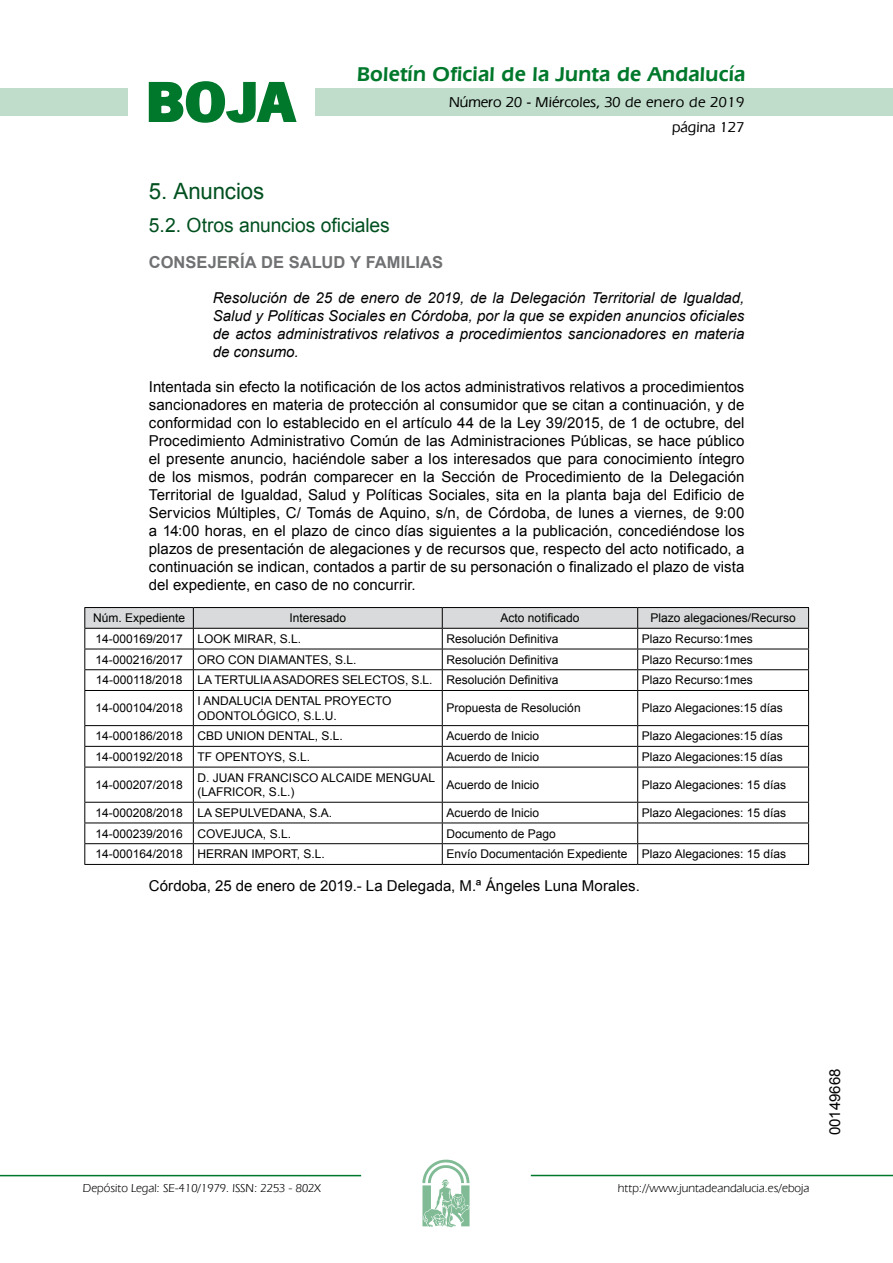
<style>
.page{position:relative;width:893px;height:1263px;background:#fff}
.page>*{position:absolute;margin:0;border:0;box-sizing:border-box;transform-origin:0 0}
.t1{font:700 57.75px "News Got T";color:#00782c;scale:1.14 1}
.t2{font:22.5px "Arial";letter-spacing:-.005em;color:#00501f}
.t3{font:600 21px "Eras IT Cby BT";letter-spacing:.01em;color:#00782c}
.t4{font:19.5px "Arial";letter-spacing:-.005em;color:#00501f}
.t5{font:700 16.5px "Arial";letter-spacing:.005em;color:#707173}
.t6{font:15px/18px "Arial";color:#000;text-align:justify}
.t7{font:italic 15px/18px "Arial";color:#000;text-align:justify}
.t8{font:500 15px/24.5px "Eras IT Cby BT";color:#000;text-align:right}
.t9{font:12px/14.4px "Arial";color:#000}
.t10{font:12px "Eras IT Cby BT";color:#000}
</style>
<div class="page">
<div style="left:315px;top:88px;width:577px;height:28px;background:#bfddca"></div>
<div style="left:0;top:88px;width:128px;height:28px;background:#bfddca"></div>
<hr style="left:0;top:1175px;width:361px;height:1px;background:#00782c">
<svg style="left:422px;top:1159px;width:47px;height:68px"></svg>
<hr style="left:531px;top:1175px;width:361px;height:1px;background:#00782c">
<svg style="left:148px;top:81px;width:149px;height:42px"></svg>
<hr style="left:84px;top:607px;width:109px;height:1px;background:#000">
<hr style="left:193px;top:607px;width:249px;height:1px;background:#000">
<hr style="left:442px;top:607px;width:195px;height:1px;background:#000">
<hr style="left:637px;top:607px;width:172px;height:1px;background:#000">
<svg style="left:84px;top:608px;width:725px;height:82px"></svg>
<hr style="left:84px;top:690px;width:109px;height:1px;background:#000">
<hr style="left:84px;top:691px;width:1px;height:34px;background:#000">
<hr style="left:193px;top:690px;width:249px;height:1px;background:#000">
<hr style="left:193px;top:691px;width:1px;height:34px;background:#000">
<hr style="left:442px;top:690px;width:195px;height:1px;background:#000">
<hr style="left:442px;top:691px;width:1px;height:34px;background:#000">
<hr style="left:637px;top:690px;width:172px;height:1px;background:#000">
<hr style="left:637px;top:691px;width:1px;height:34px;background:#000">
<hr style="left:808px;top:691px;width:1px;height:34px;background:#000">
<hr style="left:84px;top:725px;width:109px;height:1px;background:#000">
<hr style="left:193px;top:725px;width:249px;height:1px;background:#000">
<hr style="left:442px;top:725px;width:195px;height:1px;background:#000">
<hr style="left:637px;top:725px;width:172px;height:1px;background:#000">
<hr style="left:84px;top:746px;width:109px;height:1px;background:#000">
<svg style="left:84px;top:726px;width:1px;height:41px"></svg>
<hr style="left:193px;top:746px;width:249px;height:1px;background:#000">
<svg style="left:193px;top:726px;width:1px;height:41px"></svg>
<hr style="left:442px;top:746px;width:195px;height:1px;background:#000">
<svg style="left:442px;top:726px;width:1px;height:41px"></svg>
<hr style="left:637px;top:746px;width:172px;height:1px;background:#000">
<svg style="left:637px;top:726px;width:1px;height:41px"></svg>
<svg style="left:808px;top:726px;width:1px;height:41px"></svg>
<hr style="left:84px;top:767px;width:109px;height:1px;background:#000">
<hr style="left:84px;top:767px;width:1px;height:35px;background:#000">
<hr style="left:193px;top:767px;width:249px;height:1px;background:#000">
<hr style="left:193px;top:767px;width:1px;height:35px;background:#000">
<hr style="left:442px;top:767px;width:195px;height:1px;background:#000">
<hr style="left:442px;top:767px;width:1px;height:35px;background:#000">
<hr style="left:637px;top:767px;width:172px;height:1px;background:#000">
<hr style="left:637px;top:767px;width:1px;height:35px;background:#000">
<hr style="left:808px;top:767px;width:1px;height:35px;background:#000">
<hr style="left:84px;top:802px;width:109px;height:1px;background:#000">
<hr style="left:193px;top:802px;width:249px;height:1px;background:#000">
<hr style="left:442px;top:802px;width:195px;height:1px;background:#000">
<hr style="left:637px;top:802px;width:172px;height:1px;background:#000">
<hr style="left:84px;top:823px;width:109px;height:1px;background:#000">
<hr style="left:193px;top:823px;width:249px;height:1px;background:#000">
<hr style="left:442px;top:823px;width:195px;height:1px;background:#000">
<hr style="left:637px;top:823px;width:172px;height:1px;background:#000">
<hr style="left:84px;top:843px;width:109px;height:1px;background:#000">
<svg style="left:84px;top:803px;width:1px;height:61px"></svg>
<hr style="left:193px;top:843px;width:249px;height:1px;background:#000">
<svg style="left:193px;top:803px;width:1px;height:61px"></svg>
<hr style="left:442px;top:843px;width:195px;height:1px;background:#000">
<svg style="left:442px;top:803px;width:1px;height:61px"></svg>
<hr style="left:637px;top:843px;width:172px;height:1px;background:#000">
<svg style="left:637px;top:803px;width:1px;height:61px"></svg>
<svg style="left:808px;top:803px;width:1px;height:61px"></svg>
<hr style="left:84px;top:864px;width:109px;height:1px;background:#000">
<hr style="left:193px;top:864px;width:249px;height:1px;background:#000">
<hr style="left:442px;top:864px;width:195px;height:1px;background:#000">
<hr style="left:637px;top:864px;width:172px;height:1px;background:#000">
<h1 class="t1" style="left:145px;top:68px;width:133px">BOJA</h1>
<h3 class="t3" style="left:357px;top:62px;width:390px">Boletín Oficial de la Junta de Andalucía</h3>
<p class="t8" style="left:449px;top:90px;width:297px">Número 20 - Miércoles, 30 de enero de 2019 página 127</p>
<h2 class="t2" style="left:149px;top:177px;width:117px">5. Anuncios</h2>
<h3 class="t4" style="left:149px;top:212px;width:242px">5.2. Otros anuncios oficiales</h3>
<p class="t5" style="left:149px;top:251px;width:296px">CONSEJERÍA DE SALUD Y FAMILIAS</p>
<p class="t7" style="left:213px;top:289px;width:533px">Resolución de 25 de enero de 2019, de la Delegación Territorial de Igualdad, Salud y Políticas Sociales en Córdoba, por la que se expiden anuncios oficiales de actos administrativos relativos a procedimientos sancionadores en materia de consumo.</p>
<p class="t6" style="left:149px;top:378px;width:597px">Intentada sin efecto la notificación de los actos administrativos relativos a procedimientos sancionadores en materia de protección al consumidor que se citan a continuación, y de conformidad con lo establecido en el artículo 44 de la Ley 39/2015, de 1 de octubre, del Procedimiento Administrativo Común de las Administraciones Públicas, se hace público el presente anuncio, haciéndole saber a los interesados que para conocimiento íntegro de los mismos, podrán comparecer en la Sección de Procedimiento de la Delegación Territorial de Igualdad, Salud y Políticas Sociales, sita en la planta baja del Edificio de Servicios Múltiples, C/ Tomás de Aquino, s/n, de Córdoba, de lunes a viernes, de 9:00 a 14:00 horas, en el plazo de cinco días siguientes a la publicación, concediéndose los plazos de presentación de alegaciones y de recursos que, respecto del acto notificado, a continuación se indican, contados a partir de su personación o finalizado el plazo de vista del expediente, en caso de no concurrir.</p>
<p class="t9" style="left:93px;top:611px;width:94px">Núm. Expediente</p>
<p class="t9" style="left:289px;top:611px;width:58px">Interesado</p>
<p class="t9" style="left:500px;top:611px;width:80px">Acto notificado</p>
<p class="t9" style="left:650px;top:611px;width:147px">Plazo alegaciones/Recurso</p>
<p class="t9" style="left:95px;top:632px;width:207px">14-000169/2017 LOOK MIRAR, S.L.</p>
<p class="t9" style="left:446px;top:632px;width:114px">Resolución Definitiva</p>
<p class="t9" style="left:642px;top:632px;width:112px">Plazo Recurso:1mes</p>
<p class="t9" style="left:95px;top:652px;width:262px">14-000216/2017 ORO CON DIAMANTES, S.L.</p>
<p class="t9" style="left:446px;top:652px;width:114px">Resolución Definitiva</p>
<p class="t9" style="left:642px;top:652px;width:112px">Plazo Recurso:1mes</p>
<p class="t9" style="left:96px;top:673px;width:88px">14-000118/2018</p>
<p class="t9" style="left:198px;top:673px;width:362px">LA TERTULIA ASADORES SELECTOS, S.L. Resolución Definitiva</p>
<p class="t9" style="left:642px;top:673px;width:112px">Plazo Recurso:1mes</p>
<p class="t9" style="left:95px;top:701px;width:89px">14-000104/2018</p>
<p class="t9" style="left:198px;top:694px;width:195px">I ANDALUCIA DENTAL PROYECTO<br>ODONTOLÓGICO, S.L.U.</p>
<p class="t9" style="left:446px;top:701px;width:136px">Propuesta de Resolución</p>
<p class="t9" style="left:642px;top:701px;width:142px">Plazo Alegaciones:15 días</p>
<p class="t9" style="left:95px;top:729px;width:249px">14-000186/2018 CBD UNION DENTAL, S.L.</p>
<p class="t9" style="left:446px;top:729px;width:94px">Acuerdo de Inicio</p>
<p class="t9" style="left:642px;top:729px;width:142px">Plazo Alegaciones:15 días</p>
<p class="t9" style="left:95px;top:750px;width:216px">14-000192/2018 TF OPENTOYS, S.L.</p>
<p class="t9" style="left:446px;top:750px;width:94px">Acuerdo de Inicio</p>
<p class="t9" style="left:642px;top:750px;width:142px">Plazo Alegaciones:15 días</p>
<p class="t9" style="left:95px;top:778px;width:89px">14-000207/2018</p>
<p class="t9" style="left:198px;top:771px;width:239px">D. JUAN FRANCISCO ALCAIDE MENGUAL (LAFRICOR, S.L.)</p>
<p class="t9" style="left:446px;top:778px;width:94px">Acuerdo de Inicio</p>
<p class="t9" style="left:642px;top:778px;width:146px">Plazo Alegaciones: 15 días</p>
<p class="t9" style="left:95px;top:806px;width:238px">14-000208/2018 LA SEPULVEDANA, S.A.</p>
<p class="t9" style="left:446px;top:806px;width:94px">Acuerdo de Inicio</p>
<p class="t9" style="left:642px;top:806px;width:146px">Plazo Alegaciones: 15 días</p>
<p class="t9" style="left:95px;top:826px;width:197px">14-000239/2016 COVEJUCA, S.L.</p>
<p class="t9" style="left:446px;top:826px;width:111px">Documento de Pago</p>
<p class="t9" style="left:95px;top:847px;width:231px">14-000164/2018 HERRAN IMPORT, S.L.</p>
<p class="t9" style="left:446px;top:847px;width:341px">Envío Documentación Expediente Plazo Alegaciones: 15 días</p>
<p class="t6" style="left:149px;top:877px;width:492px">Córdoba, 25 de enero de 2019.- La Delegada, M.ª Ángeles Luna Morales.</p>
<p class="t10" style="left:83px;top:1181px;width:239px">Depósito Legal: SE-410/1979. ISSN: 2253 - 802X</p>
<p class="t10" style="left:618px;top:1181px;width:193px">http://www.juntadeandalucia.es/eboja</p>
<p class="t6" style="left:826px;top:1135px;width:68px;rotate:-90deg">00149668</p>
</div>
